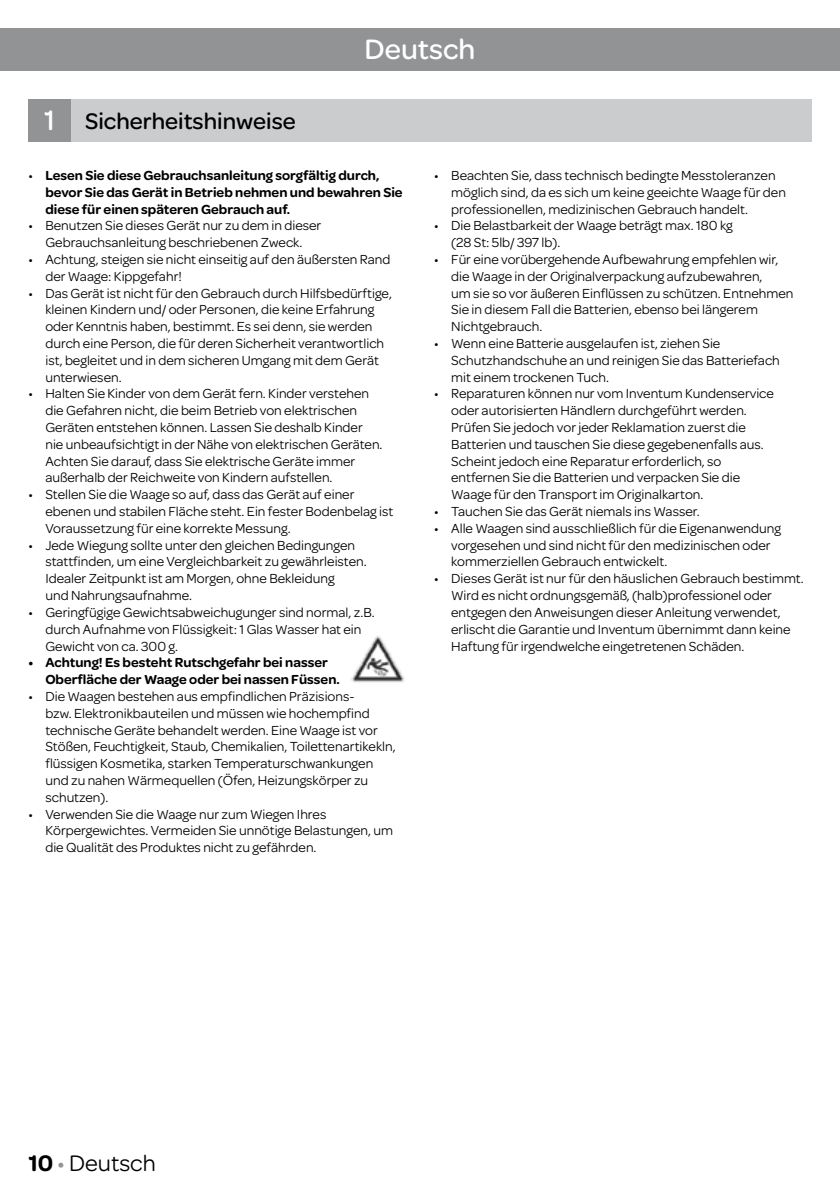
<style>
.page{position:relative;width:840px;height:1191px;background:#fff}
.page>*{position:absolute;margin:0;border:0;box-sizing:border-box;transform-origin:0 0}
.t1{font:500 30px "Omnes";color:#fff}
.t2{font:500 24px "Omnes";color:#000}
.t3{font:24px "Omnes";color:#000}
.t4{font:14px/16.8px "Omnes";color:#000}
.t5{font:600 14px/16.8px "Omnes";color:#000}
.s1{font-size:30px;color:#fff}
.s2{font-weight:400}
.s3{font-weight:600}
.s4{color:#929395}
</style>
<div class="page">
<div style="left:0;top:28px;width:839px;height:43px;background:#929395"></div>
<div style="left:57px;top:99px;width:754px;height:43px;background:#cacccd"></div>
<div style="left:28px;top:99px;width:43px;height:43px;background:#929395"></div>
<img style="left:351px;top:636px;width:54px;height:47px">
<h1 class="t1" style="left:364px;top:29px;width:112px">Deutsch</h1>
<h2 class="t2" style="left:44px;top:104px;width:253px"><span class="s1">1</span> Sicherheitshinweise</h2>
<p class="t5" style="left:45px;top:166px;width:358px;text-indent:-17px"><span class="s2">•</span> Lesen Sie diese Gebrauchsanleitung sorgfältig durch, bevor Sie das Gerät in Betrieb nehmen und bewahren Sie diese für einen späteren Gebrauch auf.</p>
<p class="t4" style="left:28px;top:216px;width:294px;text-align:center">• Benutzen Sie dieses Gerät nur zu dem in dieser<br>Gebrauchsanleitung beschriebenen Zweck.</p>
<p class="t4" style="left:45px;top:250px;width:346px;text-indent:-17px">• Achtung, steigen sie nicht einseitig auf den äußersten Rand der Waage: Kippgefahr!</p>
<p class="t4" style="left:45px;top:284px;width:348px;text-indent:-17px">• Das Gerät ist nicht für den Gebrauch durch Hilfsbedürftige, kleinen Kindern und/ oder Personen, die keine Erfahrung oder Kenntnis haben, bestimmt. Es sei denn, sie werden durch eine Person, die für deren Sicherheit verantwortlich ist, begleitet und in dem sicheren Umgang mit dem Gerät unterwiesen.</p>
<p class="t4" style="left:45px;top:384px;width:338px;text-indent:-17px">• Halten Sie Kinder von dem Gerät fern. Kinder verstehen die Gefahren nicht, die beim Betrieb von elektrischen Geräten entstehen können. Lassen Sie deshalb Kinder nie unbeaufsichtigt in der Nähe von elektrischen Geräten.<br>Achten Sie darauf, dass Sie elektrische Geräte immer außerhalb der Reichweite von Kindern aufstellen.</p>
<p class="t4" style="left:45px;top:485px;width:349px;text-indent:-17px">• Stellen Sie die Waage so auf, dass das Gerät auf einer ebenen und stabilen Fläche steht. Ein fester Bodenbelag ist<br>Voraussetzung für eine korrekte Messung.</p>
<p class="t4" style="left:45px;top:536px;width:323px;text-indent:-17px">• Jede Wiegung sollte unter den gleichen Bedingungen stattfinden, um eine Vergleichbarkeit zu gewährleisten.<br>Idealer Zeitpunkt ist am Morgen, ohne Bekleidung<br>und Nahrungsaufnahme.</p>
<p class="t4" style="left:45px;top:603px;width:331px;text-indent:-17px">• Geringfügige Gewichtsabweichugunger sind normal, z.B. durch Aufnahme von Flüssigkeit: 1 Glas Wasser hat ein<br>Gewicht von ca. 300 g.</p>
<p class="t5" style="left:45px;top:653px;width:296px;text-indent:-17px">• Achtung! Es besteht Rutschgefahr bei nasser<br>Oberfläche der Waage oder bei nassen Füssen.</p>
<p class="t4" style="left:45px;top:687px;width:351px;text-indent:-17px">• Die Waagen bestehen aus empfindlichen Präzisions-<br>bzw. Elektronikbauteilen und müssen wie hochempfind technische Geräte behandelt werden. Eine Waage ist vor Stößen, Feuchtigkeit, Staub, Chemikalien, Toilettenartikekln, flüssigen Kosmetika, starken Temperaturschwankungen und zu nahen Wärmequellen (Öfen, Heizungskörper zu schutzen).</p>
<p class="t4" style="left:45px;top:804px;width:349px;text-indent:-17px">• Verwenden Sie die Waage nur zum Wiegen Ihres<br>Körpergewichtes. Vermeiden Sie unnötige Belastungen, um die Qualität des Produktes nicht zu gefährden.</p>
<p class="t4" style="left:451px;top:166px;width:336px;text-indent:-17px">• Beachten Sie, dass technisch bedingte Messtoleranzen möglich sind, da es sich um keine geeichte Waage für den professionellen, medizinischen Gebrauch handelt.</p>
<p class="t4" style="left:451px;top:216px;width:283px;text-indent:-17px">• Die Belastbarkeit der Waage beträgt max. 180 kg (28 St: 5lb/ 397 lb).</p>
<p class="t4" style="left:451px;top:250px;width:343px;text-indent:-17px">• Für eine vorübergehende Aufbewahrung empfehlen wir, die Waage in der Originalverpackung aufzubewahren,<br>um sie so vor äußeren Einflüssen zu schützen. Entnehmen Sie in diesem Fall die Batterien, ebenso bei längerem Nichtgebrauch.</p>
<p class="t4" style="left:451px;top:334px;width:330px;text-indent:-17px">• Wenn eine Batterie ausgelaufen ist, ziehen Sie<br>Schutzhandschuhe an und reinigen Sie das Batteriefach mit einem trockenen Tuch.</p>
<p class="t4" style="left:451px;top:384px;width:324px;text-indent:-17px">• Reparaturen können nur vom Inventum Kundenservice oder autorisierten Händlern durchgeführt werden.<br>Prüfen Sie jedoch vor jeder Reklamation zuerst die Batterien und tauschen Sie diese gegebenenfalls aus.<br>Scheint jedoch eine Reparatur erforderlich, so entfernen Sie die Batterien und verpacken Sie die Waage für den Transport im Originalkarton.</p>
<p class="t4" style="left:434px;top:502px;width:267px">• Tauchen Sie das Gerät niemals ins Wasser.</p>
<p class="t4" style="left:451px;top:519px;width:331px;text-indent:-17px">• Alle Waagen sind ausschließlich für die Eigenanwendung vorgesehen und sind nicht für den medizinischen oder kommerziellen Gebrauch entwickelt.</p>
<p class="t4" style="left:451px;top:569px;width:354px;text-indent:-17px">• Dieses Gerät ist nur für den häuslichen Gebrauch bestimmt.<br>Wird es nicht ordnungsgemäß, (halb)professionel oder entgegen den Anweisungen dieser Anleitung verwendet, erlischt die Garantie und Inventum übernimmt dann keine Haftung für irgendwelche eingetretenen Schäden.</p>
<h2 class="t3" style="left:28px;top:1146px;width:129px"><span class="s3">10</span> <span class="s4">•</span> Deutsch</h2>
</div>
